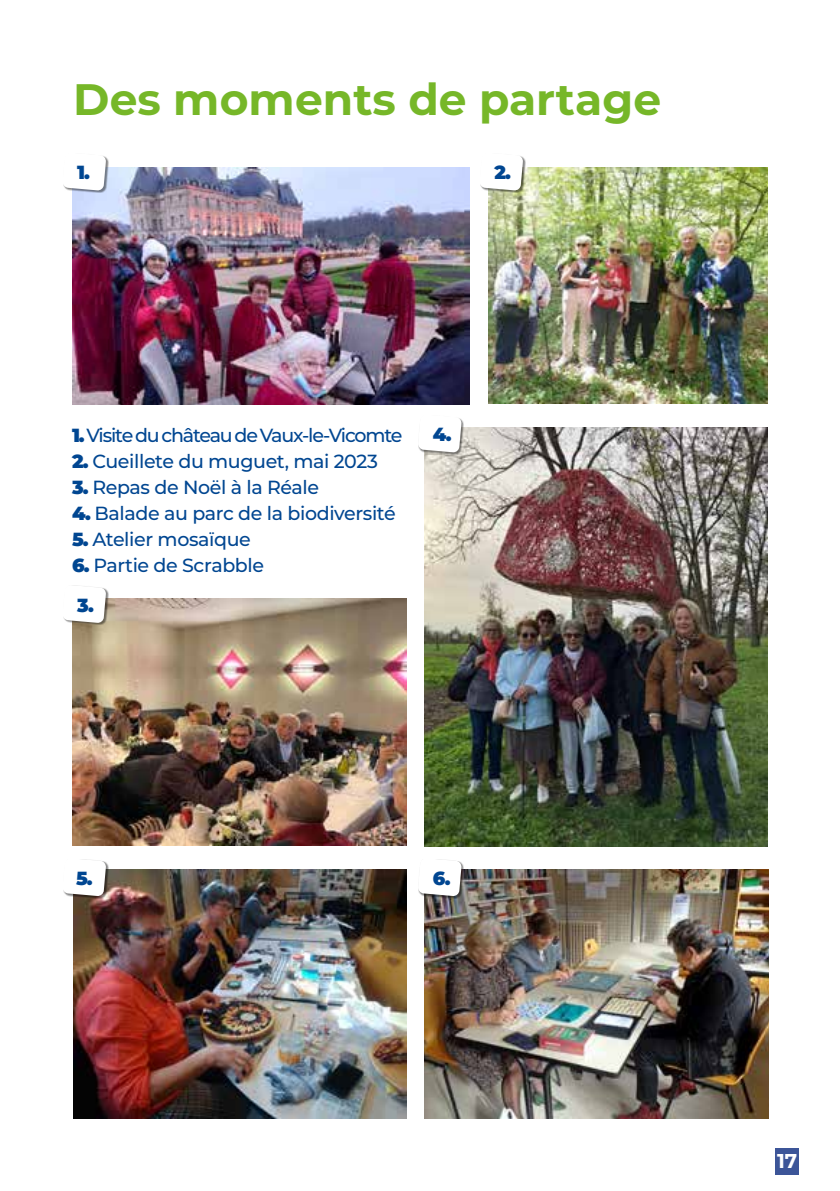
<style>
.page{position:relative;width:840px;height:1191px;background:#fff}
.page>*{position:absolute;margin:0;border:0;box-sizing:border-box;transform-origin:0 0}
.t1{font:700 44px "Montserrat";color:#76b728}
.t2{font:700 20px "Montserrat";color:#fff}
.t3{font:500 19px "Montserrat";letter-spacing:-.02em;color:#004691}
.t4{font:500 19px "Montserrat";letter-spacing:-.06em;color:#004691}
.t5{font:900 19px "Montserrat";color:#004691}
.s1{font-weight:900}
</style>
<div class="page">
<div style="left:774px;top:1148px;width:24px;height:27px;background:#3c5598"></div>
<img style="left:73px;top:167px;width:396px;height:237px">
<img style="left:72px;top:598px;width:334px;height:247px">
<img style="left:73px;top:869px;width:333px;height:250px">
<img style="left:488px;top:167px;width:279px;height:236px">
<img style="left:424px;top:869px;width:344px;height:250px">
<div style="left:418px;top:858px;width:46px;height:40px;background:#000;opacity:.47"></div>
<svg style="left:418px;top:858px;width:43px;height:38px"></svg>
<div style="left:63px;top:858px;width:45px;height:40px;background:#000;opacity:.47"></div>
<svg style="left:63px;top:858px;width:43px;height:38px"></svg>
<div style="left:63px;top:585px;width:45px;height:40px;background:#000;opacity:.47"></div>
<svg style="left:63px;top:585px;width:43px;height:38px"></svg>
<div style="left:480px;top:153px;width:45px;height:40px;background:#000;opacity:.47"></div>
<svg style="left:480px;top:153px;width:43px;height:38px"></svg>
<div style="left:63px;top:153px;width:45px;height:40px;background:#000;opacity:.47"></div>
<svg style="left:63px;top:153px;width:43px;height:38px"></svg>
<img style="left:424px;top:427px;width:343px;height:420px">
<div style="left:418px;top:415px;width:46px;height:40px;background:#000;opacity:.47"></div>
<svg style="left:418px;top:415px;width:43px;height:37px"></svg>
<h1 class="t1" style="left:73px;top:67px;width:589px">Des moments de partage</h1>
<p class="t5" style="left:77px;top:158px;width:14px">1.</p>
<p class="t5" style="left:494px;top:158px;width:18px">2.</p>
<p class="t4" style="left:72px;top:422px;width:332px"><span class="s1">1.</span> Visite du château de Vaux-le-Vicomte</p>
<p class="t3" style="left:72px;top:448px;width:307px"><span class="s1">2.</span> Cueillete du muguet, mai 2023</p>
<p class="t3" style="left:72px;top:474px;width:248px"><span class="s1">3.</span> Repas de Noël à la Réale</p>
<p class="t3" style="left:72px;top:500px;width:325px"><span class="s1">4.</span> Balade au parc de la biodiversité</p>
<p class="t3" style="left:72px;top:526px;width:180px"><span class="s1">5.</span> Atelier mosaïque</p>
<p class="t3" style="left:72px;top:552px;width:193px"><span class="s1">6.</span> Partie de Scrabble</p>
<p class="t5" style="left:77px;top:590px;width:18px">3.</p>
<p class="t5" style="left:432px;top:420px;width:20px">4.</p>
<p class="t5" style="left:76px;top:864px;width:18px">5.</p>
<p class="t5" style="left:432px;top:864px;width:19px">6.</p>
<p class="t2" style="left:776px;top:1146px;width:22px">17</p>
</div>
